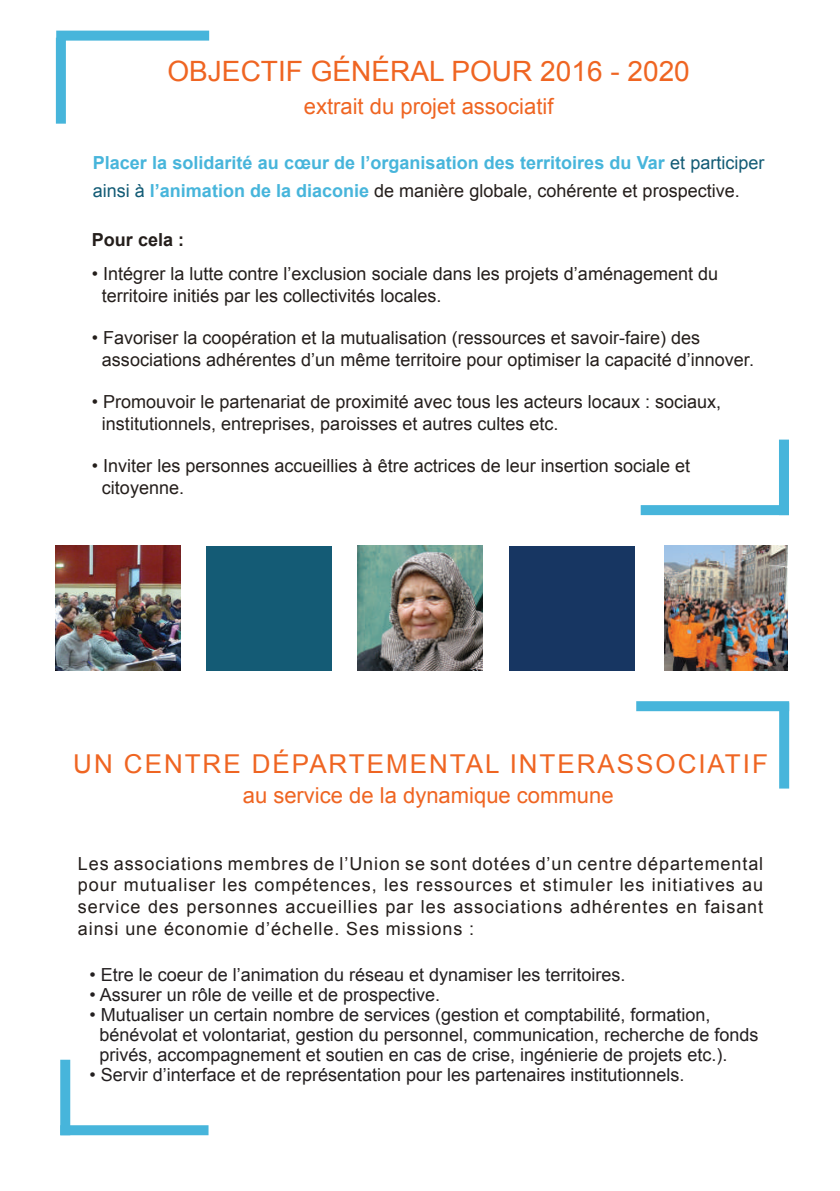
<style>
.page{position:relative;width:840px;height:1191px;background:#fff}
.page>*{position:absolute;margin:0;border:0;box-sizing:border-box;transform-origin:0 0}
.t1{font:28px "Arial";color:#ef6522}
.t2{font:26px "Arial";letter-spacing:.075em;color:#ef6522}
.t3{font:22px "Arial";color:#ef6522}
.t4{font:18px/22px "Arial";color:#241e1b}
.t5{font:18px/20px "Arial";color:#231f20}
.t6{font:700 18px/28px "Arial";color:#47b5db}
.t7{font:700 18px "Arial";color:#241e1b}
.s1{font-weight:400;color:#125b75}
.s2{font-weight:400;color:#241e1b}
</style>
<div class="page">
<div style="left:636px;top:701px;width:152px;height:10px;background:#47b5db"></div>
<div style="left:778px;top:702px;width:10px;height:86px;background:#47b5db"></div>
<div style="left:60px;top:1059px;width:10px;height:76px;background:#47b5db"></div>
<div style="left:60px;top:1125px;width:148px;height:10px;background:#47b5db"></div>
<div style="left:56px;top:31px;width:153px;height:10px;background:#47b5db"></div>
<div style="left:56px;top:38px;width:10px;height:86px;background:#47b5db"></div>
<div style="left:778px;top:439px;width:10px;height:76px;background:#47b5db"></div>
<div style="left:640px;top:505px;width:148px;height:10px;background:#47b5db"></div>
<div style="left:206px;top:546px;width:125px;height:124px;background:#145b75"></div>
<div style="left:509px;top:546px;width:124px;height:124px;background:#173662"></div>
<img style="left:56px;top:546px;width:125px;height:124px">
<img style="left:664px;top:546px;width:123px;height:124px">
<img style="left:357px;top:546px;width:125px;height:124px">
<h1 class="t1" style="left:167px;top:52px;width:185px">Objecti f général</h1>
<h1 class="t1" style="left:451px;top:52px;width:40px">pour</h1>
<h1 class="t1" style="left:540px;top:52px;width:151px">2016 - 2020</h1>
<p class="t3" style="left:303px;top:92px;width:251px">extrait du projet associatif</p>
<p class="t6" style="left:93px;top:149px;width:672px">Placer la solidarité au cœur de l’organisation des territoires du Var <span class="s1">et participer ainsi à</span> l’animation de la diaconie <span class="s2">de manière globale, cohérente et prospective.</span></p>
<p class="t7" style="left:92px;top:228px;width:94px">Pour cela :</p>
<p class="t4" style="left:102px;top:263px;width:617px;text-indent:-10px">• Intégrer la lutte contre l’exclusion sociale dans les projets d’aménagement du territoire initiés par les collectivités locales.</p>
<p class="t4" style="left:102px;top:327px;width:653px;text-indent:-10px">• Favoriser la coopération et la mutualisation (ressources et savoir-faire) des associations adhérentes d’un même territoire pour optimiser la capacité d’innover.</p>
<p class="t4" style="left:102px;top:391px;width:620px;text-indent:-10px">• Promouvoir le partenariat de proximité avec tous les acteurs locaux : sociaux, institutionnels, entreprises, paroisses et autres cultes etc.</p>
<p class="t4" style="left:102px;top:455px;width:589px;text-indent:-10px">• Inviter les personnes accueillies à être actrices de leur insertion sociale et citoyenne.</p>
<h2 class="t2" style="left:73px;top:746px;width:504px">UN CENTRE DéPARTEMENTAL intera</h2>
<h2 class="t2" style="left:616px;top:746px;width:57px">ssocia</h2>
<h2 class="t2" style="left:724px;top:746px;width:44px">tif</h2>
<p class="t3" style="left:242px;top:780px;width:372px">au service de la dynamique commune</p>
<p class="t4" style="left:78px;top:852px;width:686px;text-align:justify">Les associations membres de l’Union se sont dotées d’un centre départemental pour mutualiser les compétences, les ressources et stimuler les initiatives au service des personnes accueillies par les associations adhérentes en faisant ainsi une économie d’échelle. Ses missions :</p>
<p class="t5" style="left:89px;top:964px;width:537px">• Etre le coeur de l’animation du réseau et dynamiser les territoires.</p>
<p class="t5" style="left:89px;top:984px;width:352px">• Assurer un rôle de veille et de prospective.</p>
<p class="t5" style="left:99px;top:1004px;width:660px;text-indent:-10px">• Mutualiser un certain nombre de services (gestion et comptabilité, formation, bénévolat et volontariat, gestion du personnel, communication, recherche de fonds privés, accompagnement et soutien en cas de crise, ingénierie de projets etc.).</p>
<p class="t5" style="left:89px;top:1064px;width:596px">• Servir d’interface et de représentation pour les partenaires institutionnels.</p>
</div>
